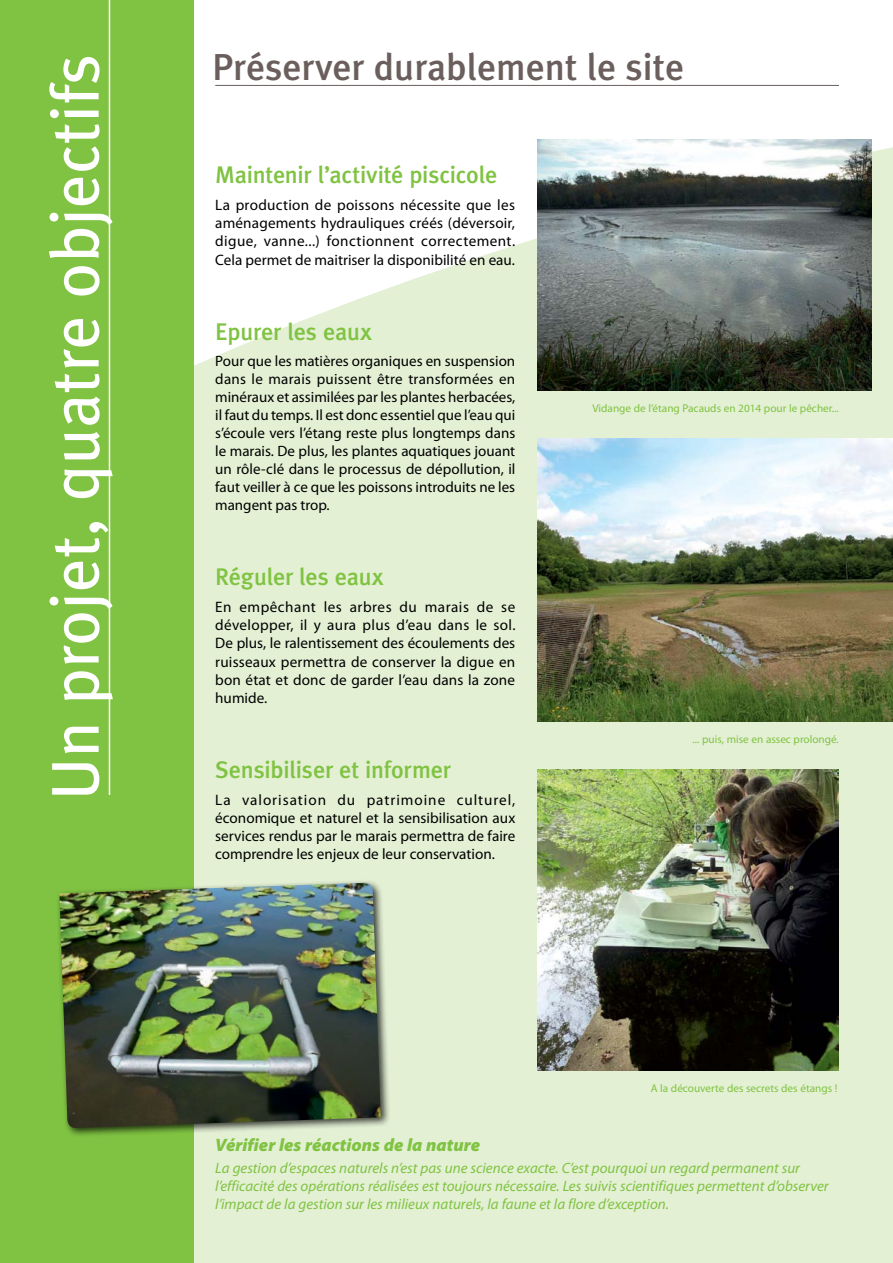
<style>
.page{position:relative;width:893px;height:1263px;background:#e3f0d4}
.page>*{position:absolute;margin:0;border:0;box-sizing:border-box;transform-origin:0 0}
.t1{font:67.5px "Meta Plus";color:#fff}
.t2{font:500 37.5px "Meta Plus";color:#6a5f5c}
.t3{font:500 24px "Meta Plus";letter-spacing:-.01em;color:#80c342}
.t4{font:italic 900 18px "Myriad Pro";color:#80c342}
.t5{font:15.15px/18.1px "Myriad Pro";color:#000;text-align:justify}
.t6{font:15px/18px "Myriad Pro";color:#000;text-align:justify}
.t7{font:italic 15px/18px "Myriad Pro";color:#80c342}
.t8{font:11.25px "Myriad Pro";color:#80c342}
</style>
<div class="page">
<svg style="left:194px;top:0;width:699px;height:472px;fill:#fff"></svg>
<div style="left:0;top:0;width:194px;height:1263px;background:#80c342"></div>
<img style="left:538px;top:140px;width:334px;height:251px">
<hr style="left:215px;top:85px;width:624px;height:1px;background:#6a5f5c">
<img style="left:538px;top:439px;width:355px;height:282px">
<div style="left:56px;top:879px;width:334px;height:259px;background:#000;opacity:.75"></div>
<img style="left:59px;top:883px;width:322px;height:245px">
<hr style="left:109px;top:0;width:1px;height:795px;background:#fff">
<img style="left:538px;top:770px;width:301px;height:301px">
<h1 class="t1" style="left:36px;top:800px;width:748px;rotate:-90deg">Un projet, quatre objectifs</h1>
<h2 class="t2" style="left:212px;top:45px;width:473px">Préserver durablement le site</h2>
<h3 class="t3" style="left:215px;top:161px;width:283px">Maintenir l’activité piscicole</h3>
<p class="t5" style="left:215px;top:196px;width:301px">La production de poissons nécessite que les aménagements hydrauliques créés (déversoir, digue, vanne...) fonctionnent correctement.<br>Cela permet de maitriser la disponibilité en eau.</p>
<h3 class="t3" style="left:215px;top:317px;width:158px">Epurer les eaux</h3>
<p class="t6" style="left:215px;top:352px;width:302px">Pour que les matières organiques en suspension dans le marais puissent être transformées en minéraux et assimilées par les plantes herbacées, il faut du temps. Il est donc essentiel que l’eau qui s’écoule vers l’étang reste plus longtemps dans le marais. De plus, les plantes aquatiques jouant un rôle-clé dans le processus de dépollution, il faut veiller à ce que les poissons introduits ne les mangent pas trop.</p>
<h3 class="t3" style="left:215px;top:563px;width:170px">Réguler les eaux</h3>
<p class="t5" style="left:215px;top:598px;width:302px">En empêchant les arbres du marais de se développer, il y aura plus d’eau dans le sol.<br>De plus, le ralentissement des écoulements des ruisseaux permettra de conserver la digue en bon état et donc de garder l’eau dans la zone humide.</p>
<h3 class="t3" style="left:215px;top:756px;width:237px">Sensibiliser et informer</h3>
<p class="t5" style="left:215px;top:791px;width:302px">La valorisation du patrimoine culturel, économique et naturel et la sensibilisation aux services rendus par le marais permettra de faire comprendre les enjeux de leur conservation.</p>
<p class="t8" style="left:592px;top:402px;width:248px">Vidange de l’étang Pacauds en 2014 pour le pêcher...</p>
<p class="t8" style="left:693px;top:733px;width:148px">... puis, mise en assec prolongé.</p>
<p class="t8" style="left:651px;top:1082px;width:188px">A la découverte des secrets des étangs !</p>
<p class="t4" style="left:215px;top:1134px;width:266px">Vérifier les réactions de la nature</p>
<p class="t7" style="left:215px;top:1159px;width:615px">La gestion d’espaces naturels n’est pas une science exacte. C’est pourquoi un regard permanent sur l’efficacité des opérations réalisées est toujours nécessaire. Les suivis scientifiques permettent d’observer l’impact de la gestion sur les milieux naturels, la faune et la flore d’exception.</p>
</div>
